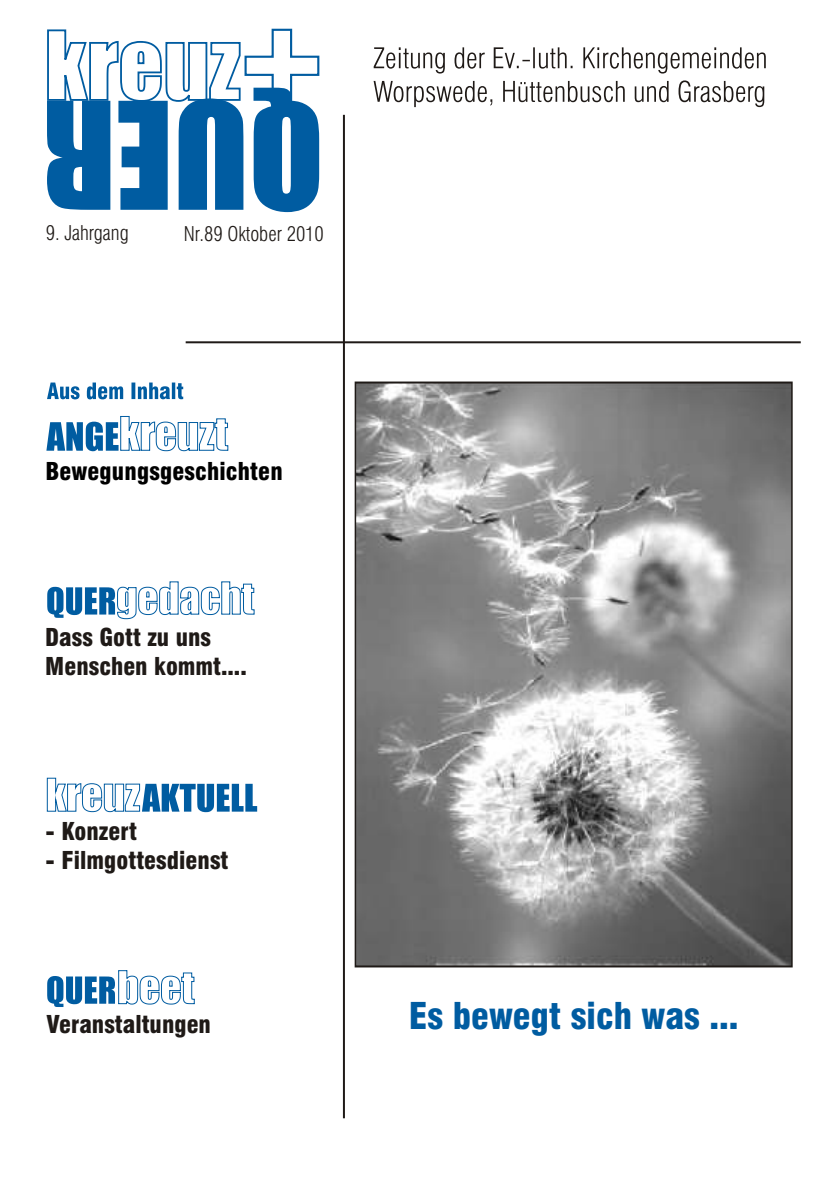
<style>
.page{position:relative;width:840px;height:1192px;background:#fff}
.page>*{position:absolute;margin:0;border:0;box-sizing:border-box;transform-origin:0 0}
.t1{font:36px "Swis 721 Blk Cn BT";color:#005ca1}
.t2{font:24px/28.8px "Swis 721 Blk Cn BT";color:#1f1a17}
.t3{font:24px "Swis 721 Blk Cn BT";letter-spacing:.005em;color:#000}
.t4{font:20px "Swis 721 Lt Cn BT";color:#1f1a17}
</style>
<div class="page">
<img style="left:356px;top:384px;width:435px;height:581px">
<hr style="left:355px;top:382px;width:437px;height:2px;background:#1f1a17">
<hr style="left:791px;top:383px;width:2px;height:583px;background:#1f1a17">
<hr style="left:355px;top:965px;width:437px;height:2px;background:#1f1a17">
<hr style="left:355px;top:383px;width:1px;height:583px;background:#1f1a17">
<svg style="left:47px;top:970px;width:148px;height:37px"></svg>
<svg style="left:46px;top:777px;width:211px;height:36px"></svg>
<svg style="left:46px;top:416px;width:182px;height:35px"></svg>
<hr style="left:186px;top:341px;width:615px;height:2px;background:#1f1a17">
<hr style="left:343px;top:115px;width:2px;height:1003px;background:#1f1a17">
<svg style="left:374px;top:47px;width:392px;height:60px"></svg>
<hr style="left:246px;top:56px;width:27px;height:2px;background:#005ca1">
<hr style="left:272px;top:30px;width:2px;height:27px;background:#005ca1">
<svg style="left:272px;top:29px;width:20px;height:2px"></svg>
<hr style="left:290px;top:30px;width:2px;height:27px;background:#005ca1">
<hr style="left:291px;top:56px;width:27px;height:2px;background:#005ca1">
<svg style="left:317px;top:56px;width:2px;height:20px"></svg>
<hr style="left:291px;top:74px;width:27px;height:2px;background:#005ca1">
<hr style="left:290px;top:75px;width:2px;height:27px;background:#005ca1">
<hr style="left:272px;top:75px;width:2px;height:27px;background:#005ca1">
<hr style="left:246px;top:74px;width:27px;height:2px;background:#005ca1">
<svg style="left:254px;top:88px;width:65px;height:124px"></svg>
<svg style="left:47px;top:29px;width:200px;height:181px"></svg>
<svg style="left:47px;top:383px;width:136px;height:16px"></svg>
<svg style="left:47px;top:581px;width:208px;height:38px"></svg>
<p class="t4" style="left:46px;top:225px;width:85px">9. Jahrgang</p>
<p class="t4" style="left:184px;top:226px;width:142px">Nr.89 Oktober 2010</p>
<p class="t3" style="left:45px;top:461px;width:239px">Bewegungsgeschichten</p>
<p class="t2" style="left:45px;top:626px;width:203px">Dass Gott zu uns<br>Menschen kommt....</p>
<p class="t2" style="left:46px;top:820px;width:93px">- Konzert</p>
<p class="t2" style="left:46px;top:848px;width:184px">- Filmgottesdienst</p>
<p class="t2" style="left:47px;top:1012px;width:166px">Veranstaltungen</p>
<h1 class="t1" style="left:409px;top:1002px;width:331px">Es bewegt sich was ...</h1>
</div>
